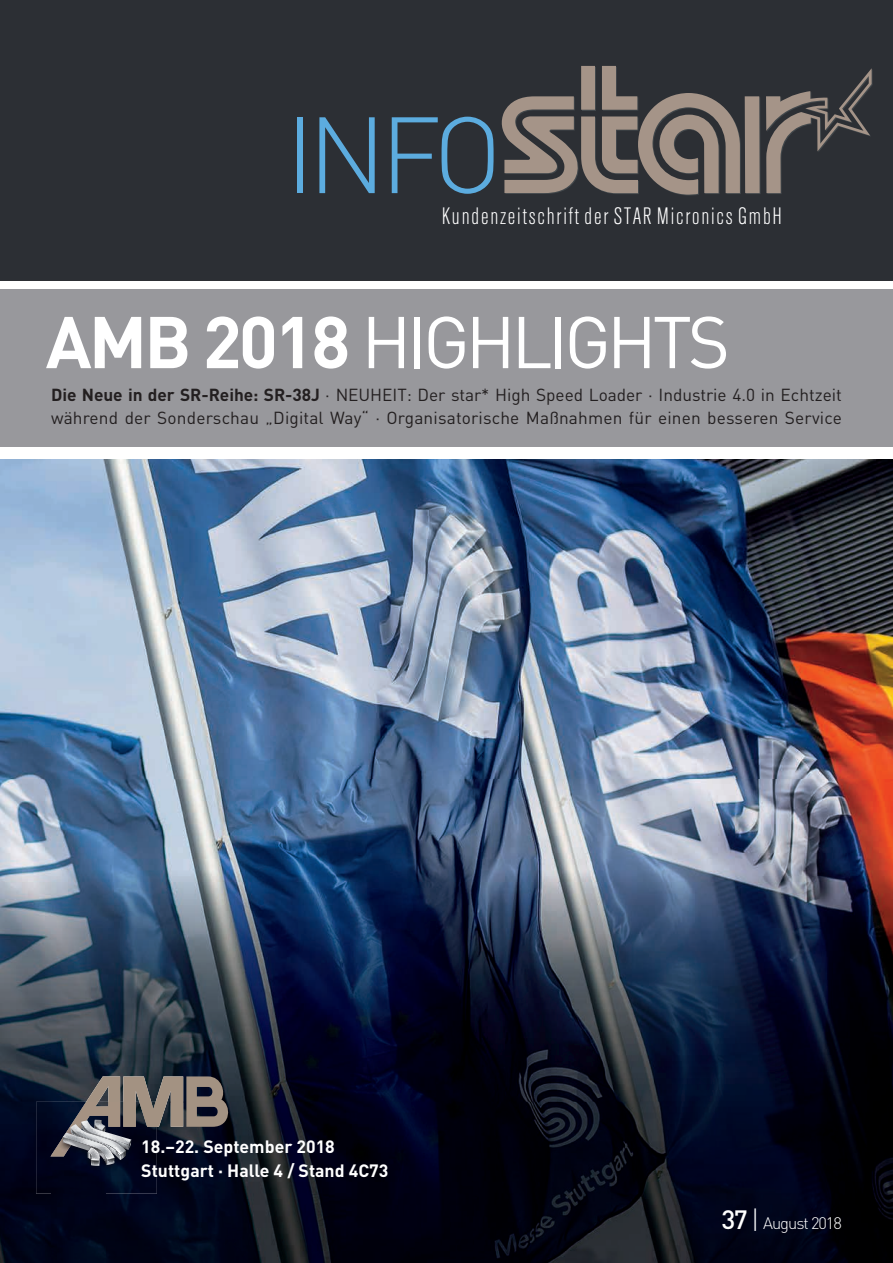
<style>
.page{position:relative;width:893px;height:1263px;background:#fff}
.page>*{position:absolute;margin:0;border:0;box-sizing:border-box;transform-origin:0 0}
.t1{font:300 106.5px "DIN";color:#5cacdf}
.t2{font:72px "DIN";letter-spacing:-.06em;color:#fff}
.t3{font:23.25px "Ad Grotesk SB Lig Con";letter-spacing:.05em;color:#fff}
.t4{font:700 17.7px/23.5px "DIN";color:#fff}
.t5{font:17.25px/22.5px "DIN";letter-spacing:.01em;color:#231f20}
.t6{font:300 16.5px "DIN";letter-spacing:-.06em;color:#fff}
.s1{font-weight:700}
.s2{font-weight:500;font-size:26.1px}
.s3{font-size:26.1px}
</style>
<div class="page">
<img style="left:0;top:459px;width:893px;height:320px">
<img style="left:0;top:779px;width:735px;height:323px">
<img style="left:735px;top:779px;width:158px;height:484px">
<img style="left:0;top:1102px;width:52px;height:161px">
<img style="left:105px;top:1102px;width:631px;height:161px">
<img style="left:52px;top:1194px;width:53px;height:69px">
<div style="left:0;top:0;width:893px;height:281px;background:#2c2f34"></div>
<svg style="left:502px;top:66px;width:370px;height:129px"></svg>
<div style="left:0;top:289px;width:893px;height:157px;background:#98989c"></div>
<img style="left:36px;top:1102px;width:121px;height:92px">
<svg style="left:51px;top:1076px;width:181px;height:90px;background:#514f54"></svg>
<h1 class="t1" style="left:285px;top:89px;width:219px">INFO</h1>
<h3 class="t3" style="left:442px;top:203px;width:342px">Kundenzeitschrift der STAR Micronics GmbH</h3>
<h2 class="t2" style="left:46px;top:297px;width:686px"><span class="s1">AMB 2018</span> HIGHLIGHTS</h2>
<p class="t5" style="left:51px;top:383px;width:792px"><span class="s1">Die Neue in der SR-Reihe: SR-38J</span> · NEUHEIT: Der star* High Speed Loader · Industrie 4.0 in Echtzeit während der Sonderschau „Digital Way“ · Organisatorische Maßnahmen für einen besseren Service</p>
<p class="t4" style="left:141px;top:1134px;width:249px">18.–22. September 2018<br>Stuttgart · Halle 4 / Stand 4C73</p>
<p class="t6" style="left:721px;top:1213px;width:122px"><span class="s2">37</span> <span class="s3">|</span> August 2018</p>
</div>
